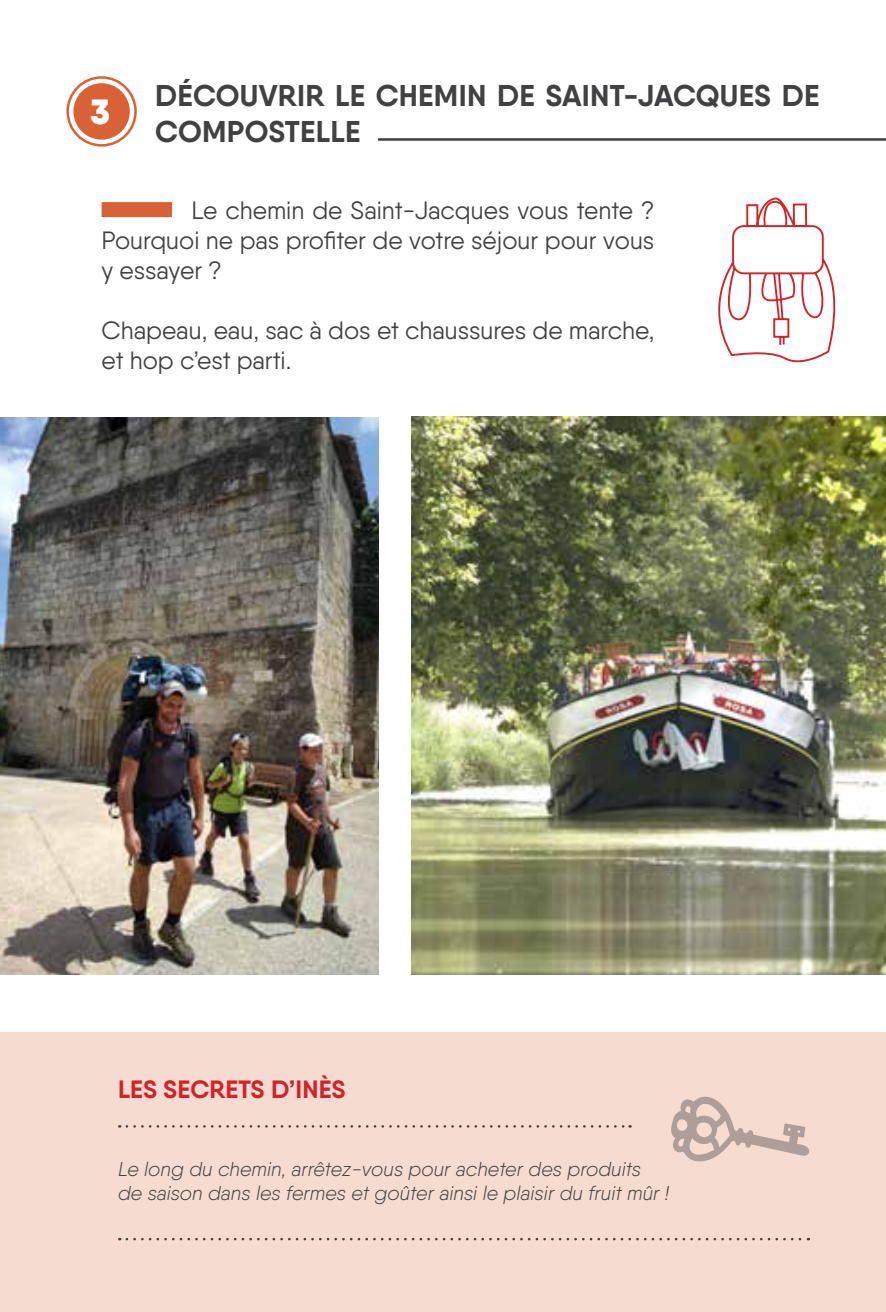
<style>
.page{position:relative;width:886px;height:1312px;background:#fff}
.page>*{position:absolute;margin:0;border:0;box-sizing:border-box;transform-origin:0 0}
.t1{font:900 35px "Qanelas";color:#fff}
.t2{font:700 30px/36px "Qanelas";letter-spacing:.01em;color:#414042}
.t3{font:25px/30px "Qanelas";color:#414042;text-align:justify}
.t4{font:700 25px "Qanelas";letter-spacing:.01em;color:#ce242a}
.t5{font:italic 300 20px/24px "Qanelas";color:#414042}
</style>
<div class="page">
<img style="left:411px;top:416px;width:475px;height:558px">
<div style="left:0;top:1031px;width:886px;height:280px;background:#f6dbd1"></div>
<div style="left:73px;top:83px;width:57px;height:57px;background:#d86136;border-radius:50%"></div>
<div style="left:66px;top:76px;width:71px;height:71px;border:2px solid #d86136;border-radius:50%"></div>
<hr style="left:378px;top:138px;width:508px;height:3px;background:#414042">
<svg style="left:127px;top:1125px;width:503px;height:2px"></svg>
<svg style="left:127px;top:1237px;width:682px;height:2px"></svg>
<svg style="left:671px;top:1096px;width:139px;height:65px"></svg>
<div style="left:102px;top:202px;width:70px;height:15px;background:#d86136"></div>
<svg style="left:718px;top:197px;width:118px;height:166px"></svg>
<img style="left:0;top:417px;width:379px;height:557px">
<h1 class="t1" style="left:91px;top:89px;width:21px">3</h1>
<p class="t2" style="left:155px;top:77px;width:139px">DÉCOUVRIR</p>
<p class="t2" style="left:155px;top:77px;width:666px;text-indent:180px">LE CHEMIN DE SAINT-JACQUES DE<br>COMPOSTELLE</p>
<p class="t3" style="left:102px;top:194px;width:554px;text-indent:90px">Le chemin de Saint-Jacques vous tente ?<br>Pourquoi ne pas profiter de votre séjour pour vous y essayer ?</p>
<p class="t3" style="left:102px;top:314px;width:554px">Chapeau, eau, sac à dos et chaussures de marche, et hop c’est parti.</p>
<p class="t4" style="left:118px;top:1073px;width:229px">LES SECRETS D’INÈS</p>
<p class="t5" style="left:118px;top:1156px;width:553px">Le long du chemin, arrêtez-vous pour acheter des produits de saison dans les fermes et goûter ainsi le plaisir du fruit mûr !</p>
</div>
